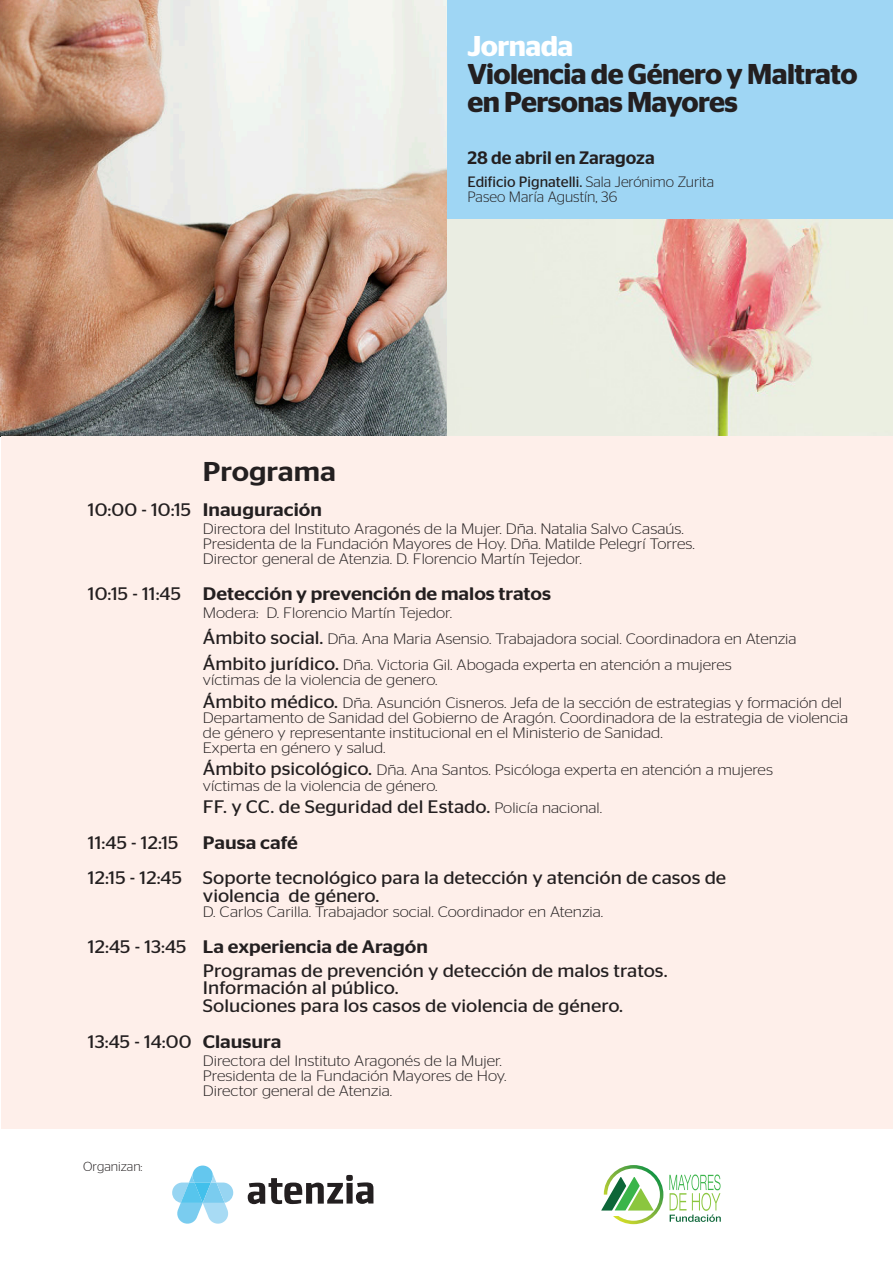
<style>
.page{position:relative;width:893px;height:1263px;background:#fff}
.page>*{position:absolute;margin:0;border:0;box-sizing:border-box;transform-origin:0 0}
.t1{font:600 28.65px/28.2px "Stag Sans";letter-spacing:-.02em;color:#231f20}
.t2{font:600 28.65px "Stag Sans";letter-spacing:-.02em;color:#fff}
.t3{font:500 27.15px "Stag Sans";color:#231f20;scale:1.09 1}
.t4{font:18.15px/17.9px "Stag Sans";color:#231f20;scale:1.09 1}
.t5{font:500 18.15px "Stag Sans";color:#231f20;scale:1.09 1}
.t6{font:500 18px "Stag Sans";color:#231f20}
.t7{font:300 15.15px/15.1px "Stag Sans";color:#231f20;scale:1.09 1}
.t8{font:300 15px/15px "Stag Sans";color:#231f20}
.t9{font:300 13.2px "Stag Sans";color:#231f20}
.s1{font-weight:400}
.s2{font-weight:400;font-size:18.15px}
.s3{font-weight:300;font-size:15.15px}
.s4{font-weight:500}
</style>
<div class="page">
<img style="left:446px;top:218px;width:447px;height:219px">
<div style="left:446px;top:0;width:447px;height:218px;background:#9fd6f4"></div>
<img style="left:0;top:0;width:446px;height:437px">
<svg style="left:248px;top:1175px;width:125px;height:29px"></svg>
<svg style="left:172px;top:1165px;width:61px;height:59px"></svg>
<svg style="left:669px;top:1174px;width:52px;height:48px"></svg>
<svg style="left:601px;top:1165px;width:62px;height:59px"></svg>
<div style="left:2px;top:437px;width:891px;height:692px;background:#feefea"></div>
<h1 class="t2" style="left:467px;top:29px;width:107px">Jornada</h1>
<h1 class="t1" style="left:467px;top:60px;width:392px">Violencia de Género y Maltrato en Personas Mayores</h1>
<p class="t6" style="left:467px;top:148px;width:189px">28 de abril en Zaragoza</p>
<p class="t8" style="left:467px;top:174px;width:248px"><span class="s1">Edificio Pignatelli.</span> Sala Jerónimo Zurita<br>Paseo María Agustín, 36</p>
<h2 class="t3" style="left:203px;top:456px;width:124px">Programa</h2>
<p class="t5" style="left:88px;top:500px;width:216px"><span class="s1">10:00 - 10:15</span> Inauguración</p>
<p class="t7" style="left:203px;top:521px;width:453px">Directora del Instituto Aragonés de la Mujer. Dña. Natalia Salvo Casaús.<br>Presidenta de la Fundación Mayores de Hoy. Dña. Matilde Pelegrí Torres.<br>Director general de Atenzia. D. Florencio Martín Tejedor.</p>
<p class="t5" style="left:88px;top:583px;width:426px"><span class="s1">10:15 - 11:45</span> Detección y prevención de malos tratos</p>
<p class="t7" style="left:203px;top:599px;width:546px;line-height:26.2px">Modera: D. Florencio Martín Tejedor.<br><span class="s2">Ámbito social.</span> Dña. Ana Maria Asensio. Trabajadora social. Coordinadora en Atenzia<br><span class="s2">Ámbito jurídico.</span> Dña. Victoria Gil. Abogada experta en atención a mujeres</p>
<p class="t7" style="left:203px;top:669px;width:588px;line-height:22.4px">víctimas de la violencia de genero.<br><span class="s2">Ámbito médico.</span> Dña. Asunción Cisneros. Jefa de la sección de estrategias y formación del</p>
<p class="t7" style="left:203px;top:710px;width:594px">Departamento de Sanidad del Gobierno de Aragón. Coordinadora de la estrategia de violencia de género y representante institucional en el Ministerio de Sanidad.<br>Experta en género y salud.</p>
<p class="t7" style="left:203px;top:762px;width:524px"><span class="s2">Ámbito psicológico.</span> Dña. Ana Santos. Psicóloga experta en atención a mujeres víctimas de la violencia de género.</p>
<p class="t4" style="left:203px;top:797px;width:368px">FF. y CC. de Seguridad del Estado. <span class="s3">Policía nacional.</span></p>
<p class="t4" style="left:88px;top:833px;width:85px">11:45 - 12:15</p>
<p class="t5" style="left:203px;top:832px;width:89px">Pausa café</p>
<p class="t4" style="left:203px;top:869px;width:482px;text-indent:-115px">12:15 - 12:45 Soporte tecnológico para la detección y atención de casos de violencia de género.</p>
<p class="t7" style="left:203px;top:904px;width:369px">D. Carlos Carilla. Trabajador social. Coordinador en Atenzia.</p>
<p class="t4" style="left:203px;top:934px;width:428px;line-height:23.9px;text-indent:-115px">12:45 - 13:45 <span class="s4">La experiencia de Aragón<br></span>Programas de prevención y detección de malos tratos.</p>
<p class="t4" style="left:203px;top:979px;width:387px">Información al público.<br>Soluciones para los casos de violencia de género.</p>
<p class="t4" style="left:88px;top:1032px;width:179px">13:45 - 14:00 <span class="s4">Clausura</span></p>
<p class="t7" style="left:203px;top:1052px;width:280px">Directora del Instituto Aragonés de la Mujer.<br>Presidenta de la Fundación Mayores de Hoy.<br>Director general de Atenzia.</p>
<p class="t9" style="left:83px;top:1159px;width:61px">Organizan:</p>
</div>
